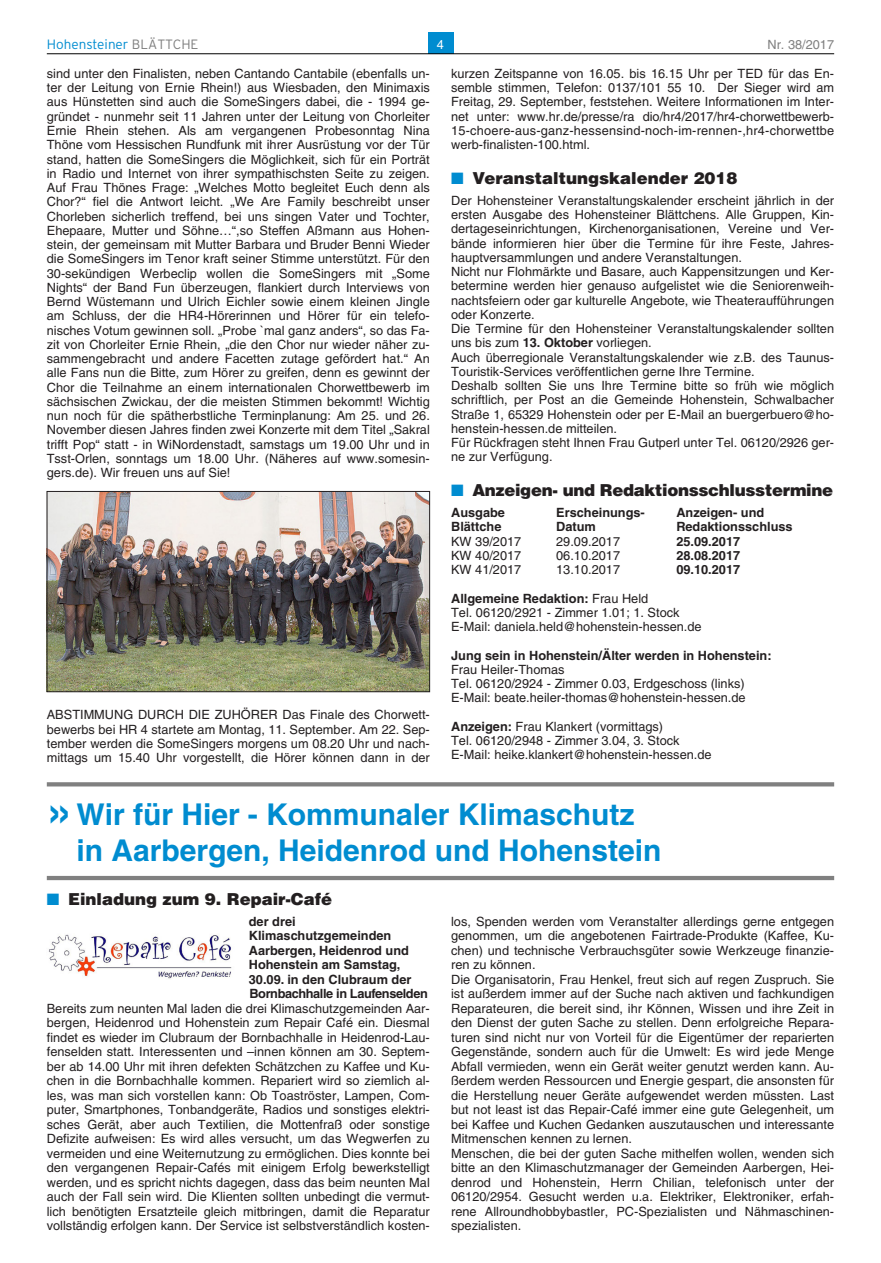
<style>
.page{position:relative;width:881px;height:1263px;background:#fff}
.page>*{position:absolute;margin:0;border:0;box-sizing:border-box;transform-origin:0 0}
.t1{font:700 30px/36.3px "Helvetica LT";color:#008cd0}
.t2{font:900 16.5px "Helvetica LT";color:#231f20}
.t3{font:900 16.5px "Helvetica LT";letter-spacing:-.02em;color:#231f20}
.t4{font:300 13.5px "Interstate";color:#008cd0}
.t5{font:12.75px/14.2px "Helvetica LT";color:#231f20}
.t6{font:700 12.75px/14.5px "Helvetica LT";color:#231f20}
.t7{font:12.75px "Helvetica LT";color:#808080}
.t8{font:12.75px "Helvetica LT";color:#fff}
.s1{color:#808080}
.s2{color:#008cd0}
.s3{font-weight:700}
.s4{font-size:45px}
</style>
<div class="page">
<div style="left:427px;top:32px;width:26px;height:22px;background:#008cd0"></div>
<hr style="left:47px;top:54px;width:786px;height:1px;background:#000">
<img style="left:49px;top:493px;width:378px;height:197px">
<div style="left:47px;top:491px;width:382px;height:201px;border:1px solid #231f20"></div>
<svg style="left:47px;top:782px;width:786px;height:4px;background:#878787"></svg>
<hr style="left:47px;top:876px;width:786px;height:4px;background:#808080">
<img style="left:48px;top:934px;width:184px;height:46px">
<p class="t4" style="left:47px;top:36px;width:153px">Hohensteiner <span class="s1">BlättcHe</span></p>
<p class="t8" style="left:437px;top:40px;width:9px">4</p>
<p class="t7" style="left:767px;top:40px;width:68px">Nr. 38/2017</p>
<p class="t5" style="left:451px;top:68px;width:384px;text-align:justify">kurzen Zeitspanne von 16.05. bis 16.15 Uhr per TED für das En&shy;semble stimmen, Telefon: 0137/101 55 10. Der Sieger wird am Freitag, 29. September, feststehen. Weitere Informationen im Inter&shy;net unter: www.hr.de/presse/ra dio/hr4/2017/hr4-chorwettbewerb-15-choere-aus-ganz-hessensind-noch-im-rennen-,hr4-chorwettbe werb-finalisten-100.html.</p>
<p class="t2" style="left:451px;top:169px;width:288px"><span class="s2">■</span> Veranstaltungskalender 2018</p>
<p class="t5" style="left:451px;top:195px;width:384px">Der Hohensteiner Veranstaltungskalender erscheint jährlich in der ersten Ausgabe des Hohensteiner Blättchens. Alle Gruppen, Kin&shy;dertageseinrichtungen, Kirchenorganisationen, Vereine und Ver&shy;bände informieren hier über die Termine für ihre Feste, Jahres&shy;hauptversammlungen und andere Veranstaltungen.<br>Nicht nur Flohmärkte und Basare, auch Kappensitzungen und Ker&shy;betermine werden hier genauso aufgelistet wie die Seniorenweih&shy;nachtsfeiern oder gar kulturelle Angebote, wie Theateraufführungen oder Konzerte.<br>Die Termine für den Hohensteiner Veranstaltungskalender sollten uns bis zum <span class="s3">13. oktober</span> vorliegen.<br>Auch überregionale Veranstaltungskalender wie z.B. des Taunus-Touristik-Services veröffentlichen gerne Ihre Termine.<br>Deshalb sollten Sie uns Ihre Termine bitte so früh wie möglich schriftlich, per Post an die Gemeinde Hohenstein, Schwalbacher Straße 1, 65329 Hohenstein oder per E-Mail an buergerbuero@ho&shy;henstein-hessen.de mitteilen.<br>Für Rückfragen steht Ihnen Frau Gutperl unter Tel. 06120/2926 ger&shy;ne zur Verfügung.</p>
<p class="t3" style="left:451px;top:481px;width:383px"><span class="s2">■</span> Anzeigen- und Redaktionsschlusstermine</p>
<p class="t6" style="left:451px;top:505px;width:55px">ausgabe</p>
<p class="t6" style="left:556px;top:505px;width:90px">erscheinungs-</p>
<p class="t6" style="left:676px;top:505px;width:89px">anzeigen- und</p>
<p class="t6" style="left:451px;top:520px;width:52px">Blättche</p>
<p class="t6" style="left:556px;top:520px;width:41px">Datum</p>
<p class="t6" style="left:676px;top:520px;width:118px">redaktionsschluss</p>
<p class="t5" style="left:451px;top:535px;width:72px">KW 39/2017</p>
<p class="t5" style="left:556px;top:535px;width:65px">29.09.2017</p>
<p class="t6" style="left:676px;top:534px;width:65px">25.09.2017</p>
<p class="t5" style="left:451px;top:549px;width:72px">KW 40/2017</p>
<p class="t5" style="left:556px;top:549px;width:65px">06.10.2017</p>
<p class="t6" style="left:676px;top:548px;width:65px">28.08.2017</p>
<p class="t5" style="left:451px;top:564px;width:72px">KW 41/2017</p>
<p class="t5" style="left:556px;top:564px;width:65px">13.10.2017</p>
<p class="t6" style="left:676px;top:562px;width:65px">09.10.2017</p>
<p class="t5" style="left:451px;top:592px;width:252px"><span class="s3">allgemeine redaktion:</span> Frau Held<br>Tel. 06120/2921 - Zimmer 1.01; 1. Stock<br>E-Mail: daniela.held@hohenstein-hessen.de</p>
<p class="t6" style="left:451px;top:648px;width:322px">Jung sein in Hohenstein/Älter werden in Hohenstein:</p>
<p class="t5" style="left:451px;top:663px;width:296px">Frau Heiler-Thomas<br>Tel. 06120/2924 - Zimmer 0.03, Erdgeschoss (links)<br>E-Mail: beate.heiler-thomas@hohenstein-hessen.de</p>
<p class="t5" style="left:451px;top:720px;width:262px"><span class="s3">anzeigen:</span> Frau Klankert (vormittags)<br>Tel. 06120/2948 - Zimmer 3.04, 3. Stock<br>E-Mail: heike.klankert@hohenstein-hessen.de</p>
<p class="t5" style="left:47px;top:68px;width:384px;text-align:justify">sind unter den Finalisten, neben Cantando Cantabile (ebenfalls un&shy;ter der Leitung von Ernie Rhein!) aus Wiesbaden, den Minimaxis aus Hünstetten sind auch die SomeSingers dabei, die - 1994 ge&shy;gründet - nunmehr seit 11 Jahren unter der Leitung von Chorleiter Ernie Rhein stehen. Als am vergangenen Probesonntag Nina Thöne vom Hessischen Rundfunk mit ihrer Ausrüstung vor der Tür stand, hatten die SomeSingers die Möglichkeit, sich für ein Porträt in Radio und Internet von ihrer sympathischsten Seite zu zeigen.<br>Auf Frau Thönes Frage: „Welches Motto begleitet Euch denn als Chor?“ fiel die Antwort leicht. „We Are Family beschreibt unser Chorleben sicherlich treffend, bei uns singen Vater und Tochter, Ehepaare, Mutter und Söhne…“,so Steffen Aßmann aus Hohen&shy;stein, der gemeinsam mit Mutter Barbara und Bruder Benni Wieder die SomeSingers im Tenor kraft seiner Stimme unterstützt. Für den 30-sekündigen Werbeclip wollen die SomeSingers mit „Some Nights“ der Band Fun überzeugen, flankiert durch Interviews von Bernd Wüstemann und Ulrich Eichler sowie einem kleinen Jingle am Schluss, der die HR4-Hörerinnen und Hörer für ein telefo&shy;nisches Votum gewinnen soll. „Probe `mal ganz anders“, so das Fa&shy;zit von Chorleiter Ernie Rhein, „die den Chor nur wieder näher zu&shy;sammengebracht und andere Facetten zutage gefördert hat.“ An alle Fans nun die Bitte, zum Hörer zu greifen, denn es gewinnt der Chor die Teilnahme an einem internationalen Chorwettbewerb im sächsischen Zwickau, der die meisten Stimmen bekommt! Wichtig nun noch für die spätherbstliche Terminplanung: Am 25. und 26.<br>November diesen Jahres finden zwei Konzerte mit dem Titel „Sakral trifft Pop“ statt - in WiNordenstadt, samstags um 19.00 Uhr und in Tsst-Orlen, sonntags um 18.00 Uhr. (Näheres auf www.somesin&shy;gers.de). Wir freuen uns auf Sie!</p>
<p class="t5" style="left:47px;top:709px;width:384px;text-align:justify">ABSTIMMUNG DURCH DIE ZUHÖRER Das Finale des Chorwett&shy;bewerbs bei HR 4 startete am Montag, 11. September. Am 22. Sep&shy;tember werden die SomeSingers morgens um 08.20 Uhr und nach&shy;mittags um 15.40 Uhr vorgestellt, die Hörer können dann in der</p>
<h1 class="t1" style="left:77px;top:796px;width:586px;text-indent:-30px"><span class="s4">»</span> Wir für Hier - kommunaler klimaschutz in aarbergen, Heidenrod und Hohenstein</h1>
<p class="t2" style="left:47px;top:889px;width:287px"><span class="s2">■</span> Einladung zum 9. Repair-Café</p>
<p class="t6" style="left:249px;top:914px;width:180px">der drei klimaschutzgemeinden aarbergen, Heidenrod und<br>Hohenstein am Samstag,<br>30.09. in den Clubraum der<br>Bornbachhalle in laufenselden</p>
<p class="t5" style="left:47px;top:1002px;width:384px;text-align:justify">Bereits zum neunten Mal laden die drei Klimaschutzgemeinden Aar&shy;bergen, Heidenrod und Hohenstein zum Repair Café ein. Diesmal findet es wieder im Clubraum der Bornbachhalle in Heidenrod-Lau&shy;fenselden statt. Interessenten und –innen können am 30. Septem&shy;ber ab 14.00 Uhr mit ihren defekten Schätzchen zu Kaffee und Ku&shy;chen in die Bornbachhalle kommen. Repariert wird so ziemlich al&shy;les, was man sich vorstellen kann: Ob Toaströster, Lampen, Com&shy;puter, Smartphones, Tonbandgeräte, Radios und sonstiges elektri&shy;sches Gerät, aber auch Textilien, die Mottenfraß oder sonstige Defizite aufweisen: Es wird alles versucht, um das Wegwerfen zu vermeiden und eine Weiternutzung zu ermöglichen. Dies konnte bei den vergangenen Repair-Cafés mit einigem Erfolg bewerkstelligt werden, und es spricht nichts dagegen, dass das beim neunten Mal auch der Fall sein wird. Die Klienten sollten unbedingt die vermut&shy;lich benötigten Ersatzteile gleich mitbringen, damit die Reparatur vollständig erfolgen kann. Der Service ist selbstverständlich kosten-</p>
<p class="t5" style="left:451px;top:915px;width:384px">los, Spenden werden vom Veranstalter allerdings gerne entgegen genommen, um die angebotenen Fairtrade-Produkte (Kaffee, Ku&shy;chen) und technische Verbrauchsgüter sowie Werkzeuge finanzie&shy;ren zu können.<br>Die Organisatorin, Frau Henkel, freut sich auf regen Zuspruch. Sie ist außerdem immer auf der Suche nach aktiven und fachkundigen Reparateuren, die bereit sind, ihr Können, Wissen und ihre Zeit in den Dienst der guten Sache zu stellen. Denn erfolgreiche Repara&shy;turen sind nicht nur von Vorteil für die Eigentümer der reparierten Gegenstände, sondern auch für die Umwelt: Es wird jede Menge Abfall vermieden, wenn ein Gerät weiter genutzt werden kann. Au&shy;ßerdem werden Ressourcen und Energie gespart, die ansonsten für die Herstellung neuer Geräte aufgewendet werden müssten. Last but not least ist das Repair-Café immer eine gute Gelegenheit, um bei Kaffee und Kuchen Gedanken auszutauschen und interessante Mitmenschen kennen zu lernen.<br>Menschen, die bei der guten Sache mithelfen wollen, wenden sich bitte an den Klimaschutzmanager der Gemeinden Aarbergen, Hei&shy;denrod und Hohenstein, Herrn Chilian, telefonisch unter der 06120/2954. Gesucht werden u.a. Elektriker, Elektroniker, erfah&shy;rene Allroundhobbybastler, PC-Spezialisten und Nähmaschinen&shy;spezialisten.</p>
</div>
